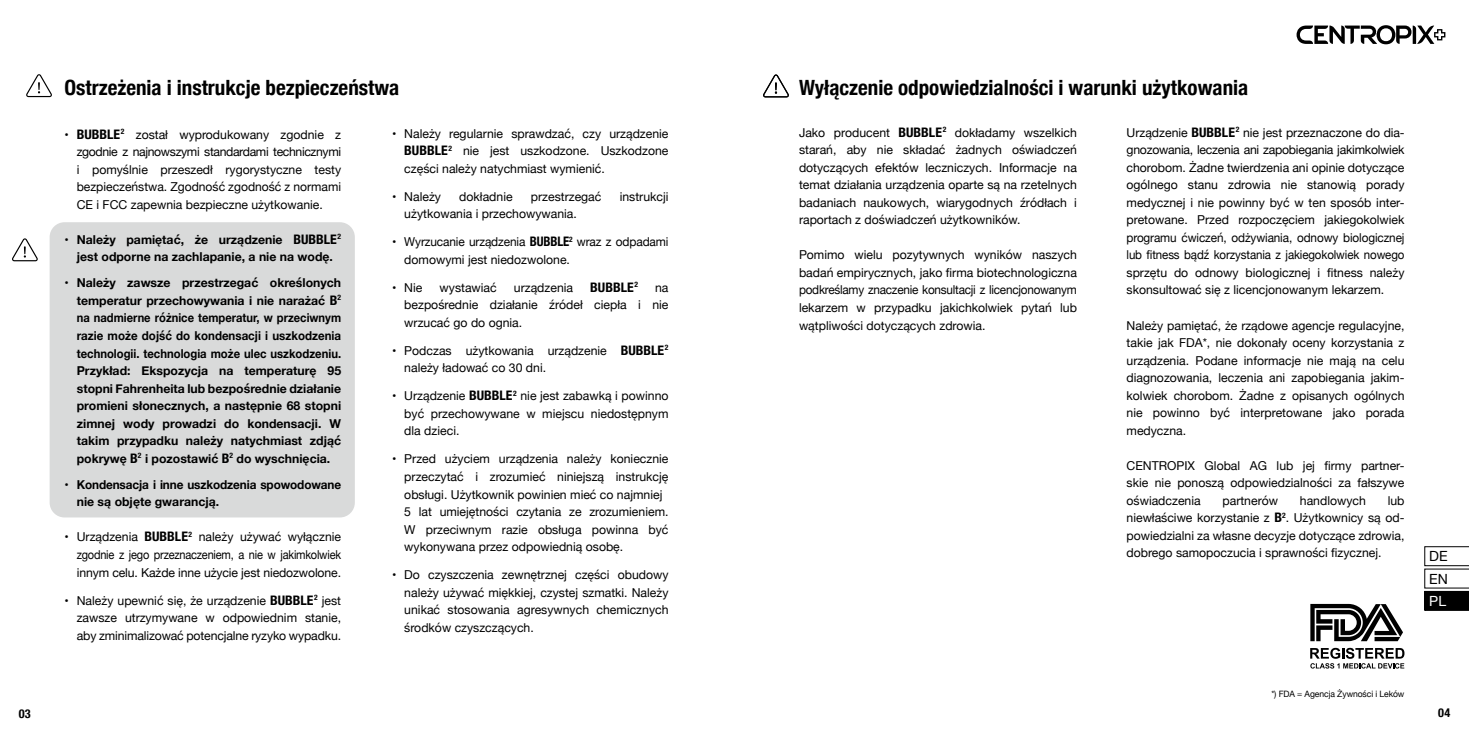
<style>
.page{position:relative;width:1469px;height:735px;background:#fff}
.page>*{position:absolute;margin:0;border:0;box-sizing:border-box;transform-origin:0 0}
.t1{font:700 condensed 21px "Helvetica Neue";color:#000}
.t2{font:14px/22.4px "Helvetica Neue";color:#000}
.t3{font:14px "Helvetica Neue";color:#fff}
.t4{font:700 condensed 13.12px "Helvetica Neue";color:#000;scale:1.05 1}
.t5{font:12.25px/17.5px "Helvetica Neue";color:#000;text-align:justify}
.t6{font:700 12.25px/17.5px "Helvetica Neue";color:#000;text-align:center}
.t7{font:700 12.25px/17.5px "Helvetica Neue";color:#000;scale:.96 1}
.t8{font:700 condensed 12.25px "Helvetica Neue";color:#000}
.t9{font:8.75px "Helvetica Neue";letter-spacing:-.01em;color:#000}
.s1{font-weight:700;font-stretch:condensed;font-size:13.12px}
.s2{font-weight:400}
.s3{font-stretch:condensed;font-size:13.12px}
</style>
<div class="page">
<svg style="left:1296px;top:25px;width:149px;height:19px"></svg>
<div style="left:50px;top:222px;width:305px;height:295px;background:#d9dada;border-radius:15px"></div>
<svg style="left:26px;top:74px;width:26px;height:23px"></svg>
<svg style="left:12px;top:238px;width:26px;height:23px"></svg>
<svg style="left:763px;top:74px;width:26px;height:23px"></svg>
<svg style="left:1310px;top:603px;width:92px;height:38px"></svg>
<svg style="left:1310px;top:647px;width:94px;height:21px"></svg>
<svg style="left:1424px;top:546px;width:44px;height:64px"></svg>
<p class="t8" style="left:19px;top:703px;width:14px">03</p>
<h1 class="t1" style="left:64px;top:70px;width:336px">Ostrzeżenia i instrukcje bezpieczeństwa</h1>
<p class="t5" style="left:77px;top:126px;width:266px;text-indent:-12px">• <span class="s1">BUBBLE</span><sup>2</sup> został wyprodukowany zgodnie z zgodnie z najnowszymi standardami technicznymi i pomyślnie przeszedł rygorystyczne testy bezpieczeństwa. Zgodność zgodność z normami CE i FCC zapewnia bezpieczne użytkowanie.</p>
<p class="t6" style="left:64px;top:231px;width:278px"><span class="s2">•</span> Należy pamiętać, że urządzenie <span class="s3">BUBBLE</span><sup>2 </sup>jest odporne na zachlapanie, a nie na wodę.</p>
<p class="t6" style="left:77px;top:274px;width:266px;text-align:justify;text-indent:-12px"><span class="s2">•</span> Należy zawsze przestrzegać określonych temperatur przechowywania i nie narażać <span class="s3">B</span><sup>2 </sup>na nadmierne różnice temperatur, w przeciwnym razie może dojść do kondensacji i uszkodzenia technologii. technologia może ulec uszkodzeniu.<br>Przykład: Ekspozycja na temperaturę 95 stopni Fahrenheita lub bezpośrednie działanie promieni słonecznych, a następnie 68 stopni zimnej wody prowadzi do kondensacji. W takim przypadku należy natychmiast zdjąć pokrywę <span class="s3">B</span><sup>2</sup> i pozostawić <span class="s3">B</span><sup>2</sup> do wyschnięcia.</p>
<p class="t7" style="left:77px;top:476px;width:277px;text-indent:-12px"><span class="s2">•</span> Kondensacja i inne uszkodzenia spowodowane nie są objęte gwarancją.</p>
<p class="t5" style="left:77px;top:528px;width:266px;text-indent:-12px">• Urządzenia <span class="s1">BUBBLE</span><sup>2</sup> należy używać wyłącznie zgodnie z jego przeznaczeniem, a nie w jakimkolwiek innym celu. Każde inne użycie jest niedozwolone.</p>
<p class="t5" style="left:77px;top:591px;width:266px;text-indent:-12px">• Należy upewnić się, że urządzenie <span class="s1">BUBBLE</span><sup>2</sup> jest zawsze utrzymywane w odpowiednim stanie, aby zminimalizować potencjalne ryzyko wypadku.</p>
<p class="t5" style="left:404px;top:125px;width:266px;text-indent:-12px">• Należy regularnie sprawdzać, czy urządzenie <span class="s1">BUBBLE</span><sup>2</sup> nie jest uszkodzone. Uszkodzone części należy natychmiast wymienić.</p>
<p class="t5" style="left:392px;top:188px;width:50px">• Należy</p>
<p class="t5" style="left:459px;top:188px;width:55px">dokładnie</p>
<p class="t5" style="left:531px;top:188px;width:72px">przestrzegać</p>
<p class="t5" style="left:619px;top:188px;width:50px">instrukcji</p>
<p class="t5" style="left:404px;top:206px;width:174px">użytkowania i przechowywania.</p>
<p class="t5" style="left:404px;top:234px;width:266px;text-indent:-12px">• Wyrzucanie urządzenia <span class="s1">BUBBLE</span><sup>2</sup> wraz z odpadami domowymi jest niedozwolone.</p>
<p class="t5" style="left:392px;top:279px;width:32px">• Nie</p>
<p class="t5" style="left:439px;top:279px;width:59px">wystawiać</p>
<p class="t5" style="left:514px;top:279px;width:61px">urządzenia</p>
<p class="t4" style="left:590px;top:276px;width:47px">BUBBLE<sup>2</sup></p>
<p class="t5" style="left:404px;top:279px;width:266px;text-indent:251px">na bezpośrednie działanie źródeł ciepła i nie wrzucać go do ognia.</p>
<p class="t5" style="left:404px;top:342px;width:266px;text-indent:-12px">• Podczas użytkowania urządzenie <span class="s1">BUBBLE</span><sup>2 </sup>należy ładować co 30 dni.</p>
<p class="t5" style="left:404px;top:388px;width:266px;text-indent:-12px">• Urządzenie <span class="s1">BUBBLE</span><sup>2</sup> nie jest zabawką i powinno być przechowywane w miejscu niedostępnym dla dzieci.</p>
<p class="t5" style="left:404px;top:451px;width:266px;text-align:left;text-indent:-12px">• Przed użyciem urządzenia należy koniecznie przeczytać i zrozumieć niniejszą instrukcję obsługi. Użytkownik powinien mieć co najmniej 5 lat umiejętności czytania ze zrozumieniem.<br>W przeciwnym razie obsługa powinna być wykonywana przez odpowiednią osobę.</p>
<p class="t5" style="left:404px;top:566px;width:266px;text-indent:-12px">• Do czyszczenia zewnętrznej części obudowy należy używać miękkiej, czystej szmatki. Należy unikać stosowania agresywnych chemicznych środków czyszczących.</p>
<h1 class="t1" style="left:799px;top:70px;width:451px">Wyłączenie odpowiedzialności i warunki użytkowania</h1>
<p class="t5" style="left:799px;top:124px;width:279px">Jako producent <span class="s1">BUBBLE</span><sup>2</sup> dokładamy wszelkich starań, aby nie składać żadnych oświadczeń dotyczących efektów leczniczych. Informacje na temat działania urządzenia oparte są na rzetelnych badaniach naukowych, wiarygodnych źródłach i raportach z doświadczeń użytkowników.</p>
<p class="t5" style="left:799px;top:247px;width:279px">Pomimo wielu pozytywnych wyników naszych badań empirycznych, jako firma biotechnologiczna podkreślamy znaczenie konsultacji z licencjonowanym lekarzem w przypadku jakichkolwiek pytań lub wątpliwości dotyczących zdrowia.</p>
<p class="t5" style="left:1126px;top:124px;width:279px">Urządzenie <span class="s1">BUBBLE</span><sup>2</sup> nie jest przeznaczone do dia&shy;gnozowania, leczenia ani zapobiegania jakimkolwiek chorobom. Żadne twierdzenia ani opinie dotyczące ogólnego stanu zdrowia nie stanowią porady medycznej i nie powinny być w ten sposób inter&shy;pretowane. Przed rozpoczęciem jakiegokolwiek programu ćwiczeń, odżywiania, odnowy biologicznej lub fitness bądź korzystania z jakiegokolwiek nowego sprzętu do odnowy biologicznej i fitness należy skonsultować się z licencjonowanym lekarzem.</p>
<p class="t5" style="left:1126px;top:317px;width:279px">Należy pamiętać, że rządowe agencje regulacyjne, takie jak FDA*, nie dokonały oceny korzystania z urządzenia. Podane informacje nie mają na celu diagnozowania, leczenia ani zapobiegania jakim&shy;kolwiek chorobom. Żadne z opisanych ogólnych nie powinno być interpretowane jako porada medyczna.</p>
<p class="t5" style="left:1126px;top:457px;width:279px">CENTROPIX Global AG lub jej firmy partner&shy;skie nie ponoszą odpowiedzialności za fałszywe oświadczenia</p>
<p class="t5" style="left:1222px;top:492px;width:57px">partnerów</p>
<p class="t5" style="left:1299px;top:492px;width:68px">handlowych</p>
<p class="t5" style="left:1126px;top:492px;width:279px;text-indent:261px">lub niewłaściwe korzystanie z <span class="s1">B</span><sup>2</sup>. Użytkownicy są od&shy;powiedzialni za własne decyzje dotyczące zdrowia, dobrego samopoczucia i sprawności fizycznej.</p>
<p class="t2" style="left:1429px;top:545px;width:20px">DE<br>EN</p>
<p class="t3" style="left:1429px;top:590px;width:18px">PL</p>
<p class="t9" style="left:1271px;top:687px;width:135px">*) FDA = Agencja Żywności i Leków</p>
<p class="t8" style="left:1437px;top:702px;width:14px">04</p>
</div>
